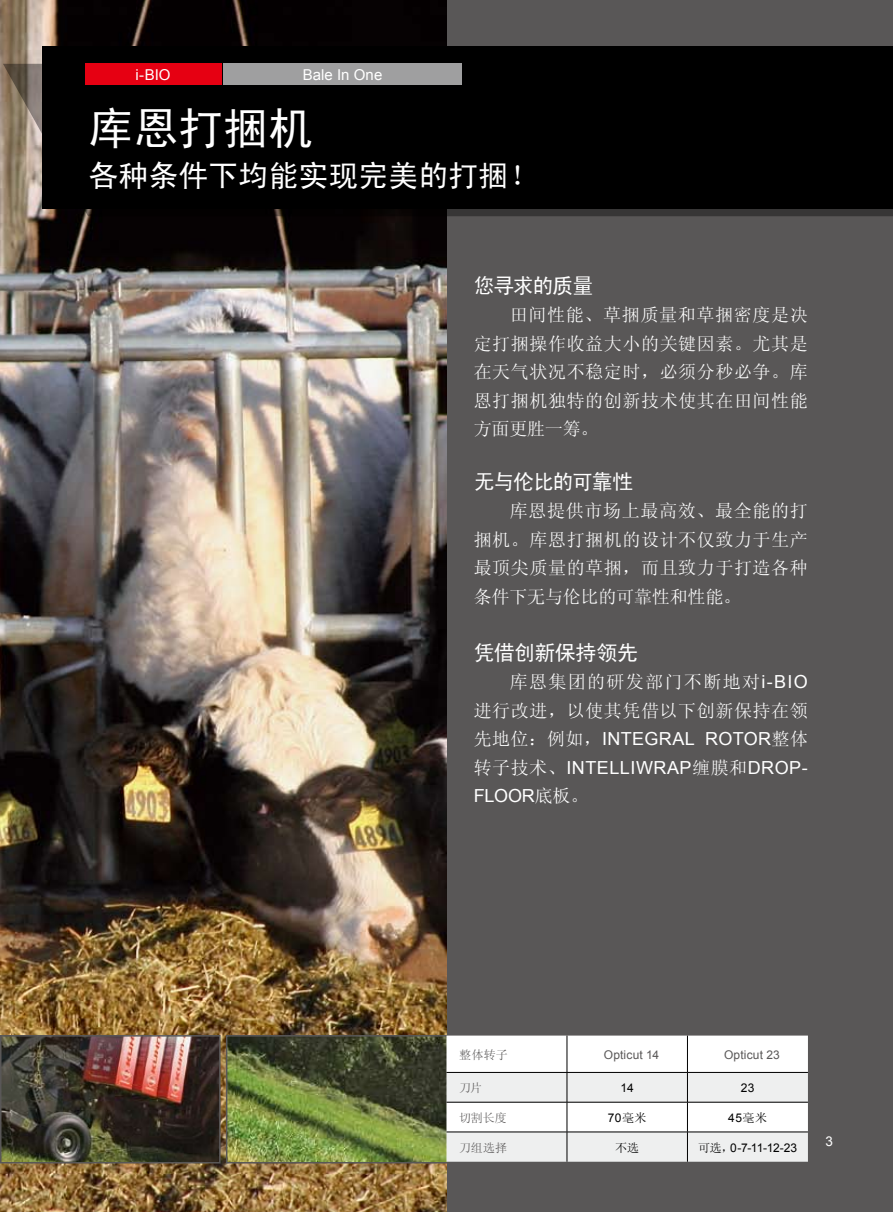
<style>
.page{position:relative;width:893px;height:1212px;background:#fff}
.page>*{position:absolute;margin:0;border:0;box-sizing:border-box;transform-origin:0 0}
.t1{font:45px "Sim Hei";color:#fff}
.t2{font:30px "Sim Hei";color:#fff}
.t3{font:21px "Sim Hei";letter-spacing:-.055em;color:#fff}
.t4{font:21px "Sim Hei";letter-spacing:-.02em;color:#fff}
.t5{font:18px/28.5px "Sim Sun";letter-spacing:.035em;color:#fff;text-align:justify}
.t6{font:18px/28.5px "Arial";letter-spacing:.02em;color:#fff;text-align:justify}
.t7{font:15px "Arial";letter-spacing:.005em;color:#fff}
.t8{font:13.5px "Arial";color:#fff}
.t9{font:12px "Arial";letter-spacing:.015em;color:#000}
.t10{font:12px "Arial";letter-spacing:.015em;color:#595757}
.t11{font:12px "Sim Sun";color:#595757}
.t12{font:12px "Sim Sun";color:#000}
.s1{font-family:"Arial"}
.s2{font-family:"Sim Sun"}
</style>
<div class="page">
<div style="left:446px;top:0;width:447px;height:1212px;background:#595757"></div>
<img style="left:0;top:0;width:446px;height:1212px">
<img style="left:229px;top:1038px;width:217px;height:122px">
<div style="left:226px;top:1035px;width:223px;height:128px;border:2px solid #595757"></div>
<img style="left:3px;top:1038px;width:215px;height:122px">
<div style="left:0;top:1035px;width:221px;height:128px;border:2px solid #595757"></div>
<svg style="left:3px;top:64px;width:890px;height:152px;background:#5b534a"></svg>
<div style="left:43px;top:47px;width:850px;height:162px;background:#000"></div>
<div style="left:223px;top:64px;width:239px;height:21px;background:#9f9fa0"></div>
<div style="left:85px;top:64px;width:136px;height:21px;background:#e60012"></div>
<svg style="left:446px;top:1035px;width:362px;height:127px;background:#f3f3f3"></svg>
<hr style="left:567px;top:1035px;width:1px;height:37px;background:#000">
<hr style="left:687px;top:1035px;width:1px;height:37px;background:#000">
<hr style="left:567px;top:1102px;width:1px;height:30px;background:#000">
<hr style="left:687px;top:1102px;width:1px;height:30px;background:#000">
<hr style="left:446px;top:1072px;width:121px;height:1px;background:#000">
<hr style="left:567px;top:1072px;width:1px;height:30px;background:#000">
<hr style="left:567px;top:1072px;width:120px;height:1px;background:#000">
<hr style="left:687px;top:1072px;width:1px;height:30px;background:#000">
<hr style="left:687px;top:1072px;width:121px;height:1px;background:#000">
<hr style="left:446px;top:1102px;width:121px;height:1px;background:#000">
<hr style="left:567px;top:1102px;width:120px;height:1px;background:#000">
<hr style="left:687px;top:1102px;width:121px;height:1px;background:#000">
<hr style="left:446px;top:1132px;width:121px;height:1px;background:#000">
<hr style="left:567px;top:1132px;width:1px;height:30px;background:#000">
<hr style="left:567px;top:1132px;width:120px;height:1px;background:#000">
<hr style="left:687px;top:1132px;width:1px;height:30px;background:#000">
<hr style="left:687px;top:1132px;width:121px;height:1px;background:#000">
<p class="t7" style="left:136px;top:65px;width:37px">i-BIO</p>
<p class="t7" style="left:303px;top:65px;width:81px">Bale In One</p>
<h1 class="t1" style="left:89px;top:105px;width:226px">库恩打捆机</h1>
<h2 class="t2" style="left:89px;top:160px;width:452px">各种条件下均能实现完美的打捆！</h2>
<p class="t3" style="left:474px;top:275px;width:121px">您寻求的质量</p>
<p class="t5" style="left:474px;top:300px;width:336px;text-indent:36px">田间性能、草捆质量和草捆密度是决定打捆操作收益大小的关键因素。尤其是在天气状况不稳定时，必须分秒必争。库恩打捆机独特的创新技术使其在田间性能方面更胜一筹。</p>
<p class="t3" style="left:474px;top:471px;width:161px">无与伦比的可靠性</p>
<p class="t5" style="left:474px;top:497px;width:336px;text-indent:36px">库恩提供市场上最高效、最全能的打捆机。库恩打捆机的设计不仅致力于生产最顶尖质量的草捆，而且致力于打造各种条件下无与伦比的可靠性和性能。</p>
<p class="t4" style="left:474px;top:642px;width:166px">凭借创新保持领先</p>
<p class="t5" style="left:474px;top:668px;width:336px;text-align:right">库恩集团的研发部门不断地对<span class="s1">i-BIO<br></span>进行改进，以使其凭借以下创新保持在领</p>
<p class="t6" style="left:474px;top:725px;width:336px"><span class="s2">先地位：例如，</span>INTEGRAL ROTOR<span class="s2">整体转子技术、</span>INTELLIWRAP<span class="s2">缠膜和</span>DROP-FLOOR<span class="s2">底板。</span></p>
<p class="t11" style="left:459px;top:1049px;width:50px">整体转子</p>
<p class="t10" style="left:604px;top:1047px;width:57px">Opticut 14</p>
<p class="t10" style="left:724px;top:1047px;width:57px">Opticut 23</p>
<p class="t11" style="left:459px;top:1082px;width:24px">刀片</p>
<p class="t9" style="left:620px;top:1080px;width:15px">14</p>
<p class="t9" style="left:741px;top:1080px;width:15px">23</p>
<p class="t11" style="left:459px;top:1112px;width:49px">切割长度</p>
<p class="t9" style="left:608px;top:1110px;width:40px">70<span class="s2">毫米</span></p>
<p class="t9" style="left:728px;top:1110px;width:41px">45<span class="s2">毫米</span></p>
<p class="t11" style="left:459px;top:1142px;width:49px">刀组选择</p>
<p class="t12" style="left:615px;top:1142px;width:25px">不选</p>
<p class="t9" style="left:698px;top:1140px;width:101px"><span class="s2">可选，</span>0-7-11-12-23</p>
<p class="t8" style="left:825px;top:1133px;width:9px">3</p>
</div>
